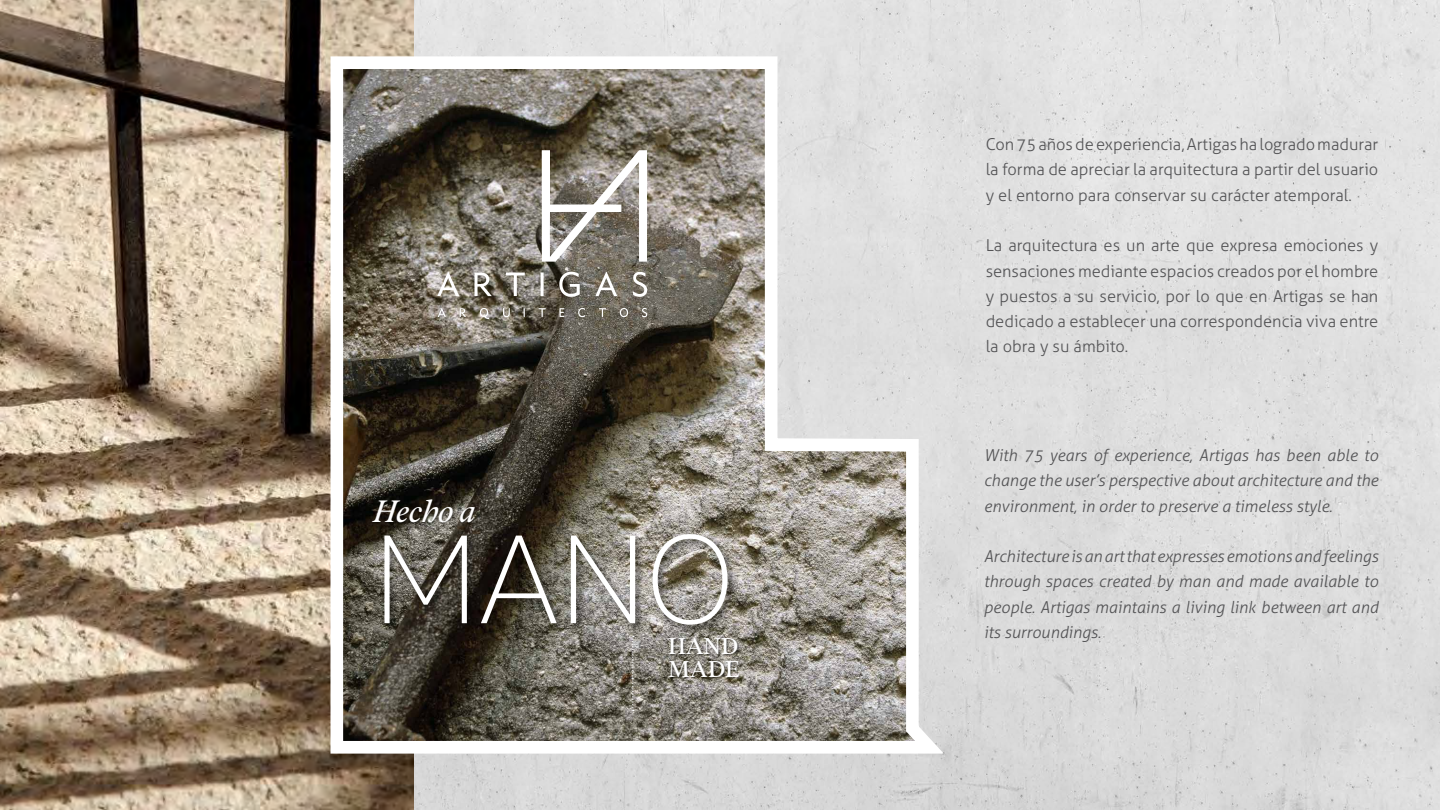
<style>
.page{position:relative;width:1440px;height:810px;background:#fff}
.page>*{position:absolute;margin:0;border:0;box-sizing:border-box;transform-origin:0 0}
.t1{font:200 125.18px "Core Sans A25";color:#fff}
.t2{font:italic 34.2px "Addington CF";letter-spacing:-.005em;color:#fff}
.t3{font:25.28px/22.7px "Addington CF";color:#fff}
.t4{font:300 16.42px/25.3px "Aller";color:#545456;text-align:justify}
.t5{font:italic 300 16.42px/25.3px "Aller";color:#545456;text-align:justify}
</style>
<div class="page">
<img style="left:413px;top:0;width:1026px;height:810px">
<img style="left:0;top:0;width:413px;height:810px">
<svg style="left:324px;top:50px;width:634px;height:710px;background:#948f88"></svg>
<div style="left:383px;top:532px;width:355px;height:103px;background:#000;opacity:.49"></div>
<div style="left:372px;top:500px;width:105px;height:25px;background:#000;opacity:.49"></div>
<div style="left:668px;top:638px;width:73px;height:41px;background:#000;opacity:.49"></div>
<svg style="left:632px;top:636px;width:2px;height:75px"></svg>
<svg style="left:437px;top:308px;width:210px;height:11px;background:#827c71"></svg>
<svg style="left:437px;top:272px;width:210px;height:25px;background:#8f8a80"></svg>
<svg style="left:542px;top:150px;width:105px;height:112px"></svg>
<h2 class="t2" style="left:373px;top:492px;width:104px">Hecho a</h2>
<h1 class="t1" style="left:373px;top:499px;width:362px">MANO</h1>
<h3 class="t3" style="left:668px;top:636px;width:73px">HAND<br>MADE</h3>
<p class="t4" style="left:985px;top:132px;width:394px">Con 75 años de experiencia, Artigas ha logrado madurar la forma de apreciar la arquitectura a partir del usuario y el entorno para conservar su carácter atemporal.</p>
<p class="t4" style="left:985px;top:233px;width:394px">La arquitectura es un arte que expresa emociones y sensaciones mediante espacios creados por el hombre y puestos a su servicio, por lo que en Artigas se han dedicado a establecer una correspondencia viva entre la obra y su ámbito.</p>
<p class="t5" style="left:983px;top:443px;width:396px">With 75 years of experience, Artigas has been able to change the user’s perspective about architecture and the environment, in order to preserve a timeless style.</p>
<p class="t5" style="left:983px;top:544px;width:396px">Architecture is an art that expresses emotions and feelings through spaces created by man and made available to people. Artigas maintains a living link between art and</p>
<p class="t5" style="left:983px;top:619px;width:119px">its surroundings.</p>
</div>
